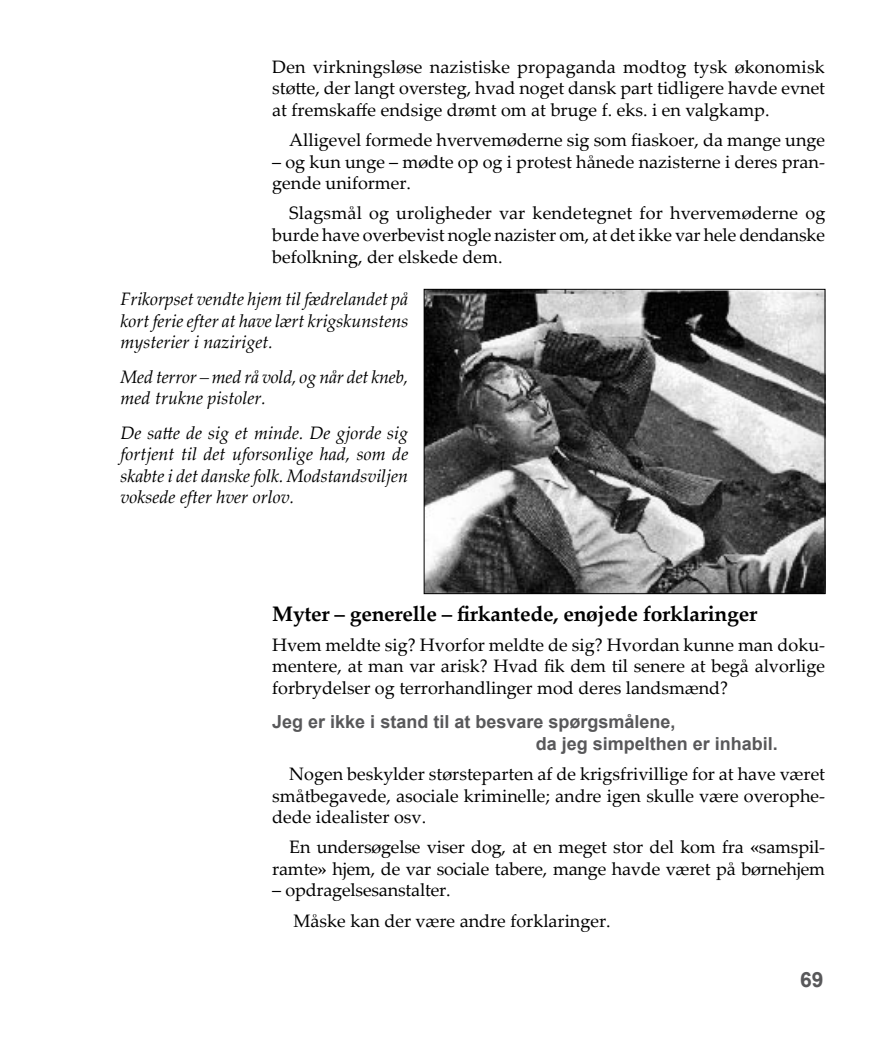
<style>
.page{position:relative;width:889px;height:1063px;background:#fff}
.page>*{position:absolute;margin:0;border:0;box-sizing:border-box;transform-origin:0 0}
.t1{font:700 21px "Palatino Linotype";letter-spacing:-.01em;color:#000}
.t2{font:700 21px "Arial";color:#58585a}
.t3{font:18px/21.6px "Palatino Linotype";color:#000;text-align:justify}
.t4{font:italic 18px/21.6px "Palatino Linotype";color:#000;text-align:justify}
.t5{font:700 18px/21.6px "Arial";color:#58585a}
.s1{font-weight:700}
</style>
<div class="page">
<img style="left:426px;top:291px;width:397px;height:301px">
<div style="left:424px;top:289px;width:401px;height:305px;border:1px solid #000"></div>
<p class="t3" style="left:272px;top:55px;width:554px">Den virkningsløse nazistiske propaganda modtog tysk økonomisk støtte, der langt oversteg, hvad noget dansk part tidligere havde evnet at fremskaffe endsige drømt om at bruge f. eks. i en valgkamp.</p>
<p class="t3" style="left:289px;top:128px;width:537px">Alligevel formede hvervemøderne sig som fiaskoer, da mange unge</p>
<p class="t3" style="left:272px;top:150px;width:554px">– og kun unge – mødte op og i protest hånede nazisterne i deres pran&shy;gende uniformer.</p>
<p class="t3" style="left:272px;top:202px;width:554px;text-indent:17px">Slagsmål og uroligheder var kendetegnet for hvervemøderne og burde have overbevist nogle nazister om, at det ikke var hele dendanske befolkning, der elskede dem.</p>
<p class="t4" style="left:120px;top:287px;width:289px">Frikorpset vendte hjem til fædrelandet på kort ferie efter at have lært krigskunstens mysterier i naziriget.</p>
<p class="t4" style="left:120px;top:365px;width:289px">Med terror – med rå vold, og når det kneb, med trukne pistoler.</p>
<p class="t4" style="left:120px;top:421px;width:289px">De satte de sig et minde. De gjorde sig fortjent til det uforsonlige had, som de skabte i det danske folk. Modstandsviljen voksede efter hver orlov.</p>
<p class="t1" style="left:272px;top:599px;width:486px">Myter – generelle – firkantede, enøjede forklaringer</p>
<p class="t3" style="left:272px;top:633px;width:554px">Hvem meldte sig? Hvorfor meldte de sig? Hvordan kunne man doku&shy;mentere, at man var arisk? Hvad fik dem til senere at begå alvorlige forbrydelser og terrorhandlinger mod deres landsmænd?</p>
<p class="t5" style="left:535px;top:712px;width:244px;text-indent:-263px">Jeg er ikke i stand til at besvare spørgsmålene,<br>da jeg simpelthen er inhabil.</p>
<p class="t3" style="left:272px;top:762px;width:554px;text-indent:17px">Nogen beskylder størsteparten af de krigsfrivillige for at have været småtbegavede, asociale kriminelle; andre igen skulle være overophe&shy;dede idealister osv.</p>
<p class="t3" style="left:272px;top:836px;width:554px;text-align:right">En undersøgelse viser dog, at en meget stor del kom fra <span class="s1">«</span>samspil&shy;ramte<span class="s1">»</span> hjem, de var sociale tabere, mange havde været på børnehjem</p>
<p class="t3" style="left:293px;top:875px;width:318px;line-height:30.2px;text-indent:-21px">– opdragelsesanstalter.<br>Måske kan der være andre forklaringer.</p>
<p class="t2" style="left:800px;top:965px;width:25px">69</p>
</div>
